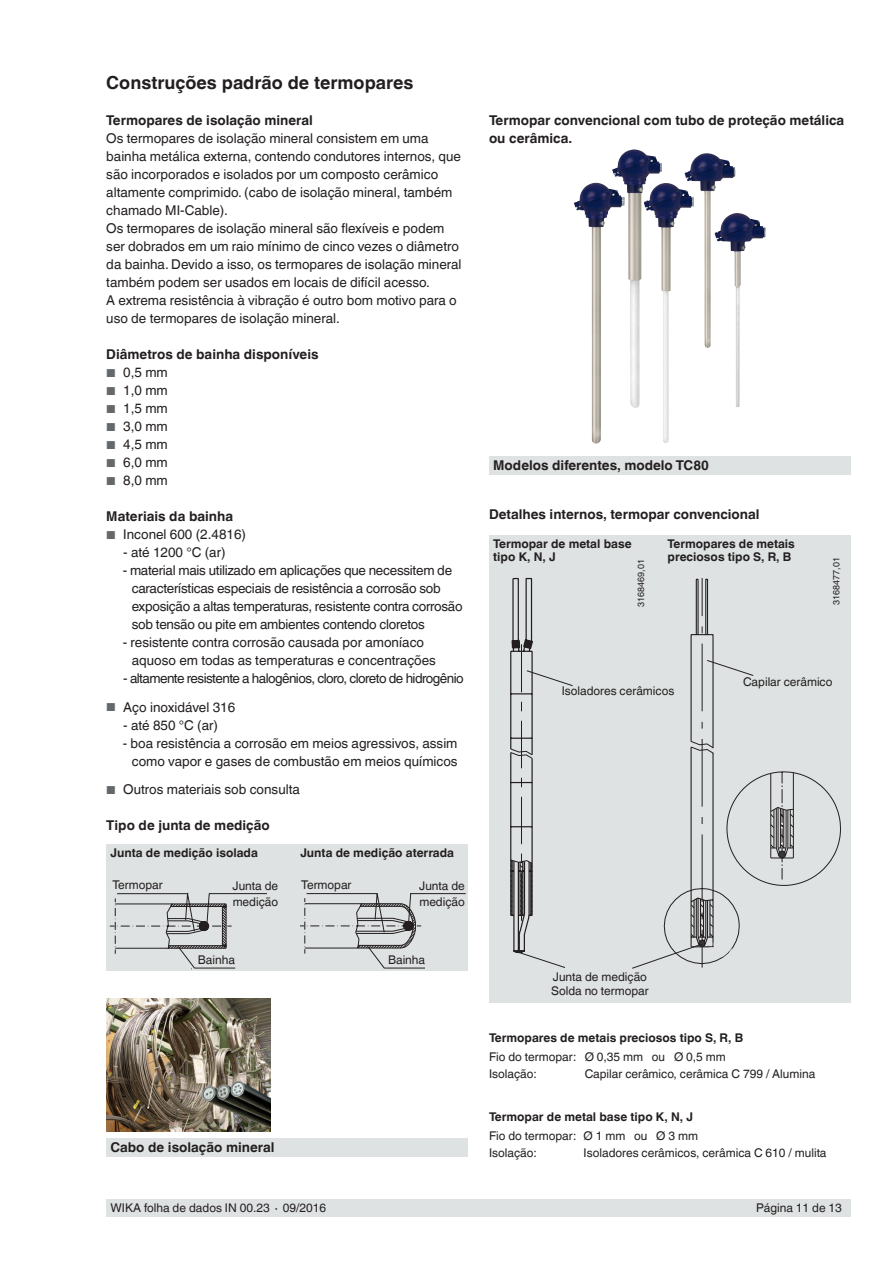
<style>
.page{position:relative;width:893px;height:1263px;background:#fff}
.page>*{position:absolute;margin:0;border:0;box-sizing:border-box;transform-origin:0 0}
.t1{font:700 18px "Helvetica World";color:#231f20}
.t2{font:13.5px/18px "Helvetica World";color:#231f20}
.t3{font:700 13.5px/18px "Helvetica World";color:#231f20}
.t4{font:13.5px/18px "Helvetica World";letter-spacing:-.02em;color:#231f20}
.t5{font:13.5px "Helvetica World";letter-spacing:-.04em;color:#231f20}
.t6{font:12px/17.1px "Helvetica World";color:#231f20}
.t7{font:700 12px/13.5px "Helvetica World";color:#231f20}
.t8{font:9px "Helvetica World";color:#231f20}
.s1{font-size:11.55px;color:#64686b}
</style>
<div class="page">
<div style="left:106px;top:1199px;width:744px;height:17px;background:#dfe2e2"></div>
<div style="left:106px;top:844px;width:362px;height:127px;background:#dfe2e2"></div>
<div style="left:489px;top:535px;width:361px;height:467px;background:#dfe2e2"></div>
<svg style="left:510px;top:578px;width:63px;height:390px"></svg>
<div style="left:489px;top:456px;width:361px;height:18px;background:#dfe2e2"></div>
<svg style="left:632px;top:578px;width:209px;height:391px"></svg>
<img style="left:106px;top:998px;width:165px;height:133px">
<div style="left:106px;top:1138px;width:362px;height:18px;background:#dfe2e2"></div>
<img style="left:612px;top:151px;width:32px;height:257px">
<svg style="left:109px;top:893px;width:158px;height:76px"></svg>
<svg style="left:300px;top:893px;width:166px;height:76px"></svg>
<h1 class="t1" style="left:106px;top:73px;width:309px">Construções padrão de termopares</h1>
<p class="t3" style="left:106px;top:112px;width:208px">Termopares de isolação mineral</p>
<p class="t2" style="left:106px;top:130px;width:357px">Os termopares de isolação mineral consistem em uma bainha metálica externa, contendo condutores internos, que são incorporados e isolados por um composto cerâmico altamente comprimido. (cabo de isolação mineral, também chamado MI-Cable).<br>Os termopares de isolação mineral são flexíveis e podem ser dobrados em um raio mínimo de cinco vezes o diâmetro da bainha. Devido a isso, os termopares de isolação mineral também podem ser usados em locais de difícil acesso.<br>A extrema resistência à vibração é outro bom motivo para o uso de termopares de isolação mineral.</p>
<p class="t3" style="left:106px;top:345px;width:214px">Diâmetros de bainha disponíveis</p>
<p class="t2" style="left:106px;top:364px;width:63px"><span class="s1">■</span> 0,5 mm</p>
<p class="t2" style="left:106px;top:382px;width:63px"><span class="s1">■</span> 1,0 mm</p>
<p class="t2" style="left:106px;top:400px;width:63px"><span class="s1">■</span> 1,5 mm</p>
<p class="t2" style="left:106px;top:418px;width:63px"><span class="s1">■</span> 3,0 mm</p>
<p class="t2" style="left:106px;top:436px;width:63px"><span class="s1">■</span> 4,5 mm</p>
<p class="t2" style="left:106px;top:454px;width:63px"><span class="s1">■</span> 6,0 mm</p>
<p class="t2" style="left:106px;top:472px;width:63px"><span class="s1">■</span> 8,0 mm</p>
<p class="t3" style="left:106px;top:508px;width:128px">Materiais da bainha</p>
<p class="t2" style="left:106px;top:526px;width:141px"><span class="s1">■</span> Inconel 600 (2.4816)</p>
<p class="t2" style="left:123px;top:544px;width:104px">- até 1200 °C (ar)</p>
<p class="t4" style="left:132px;top:562px;width:332px;text-indent:-9px">- material mais utilizado em aplicações que necessitem de características especiais de resistência a corrosão sob exposição a altas temperaturas, resistente contra corrosão sob tensão ou pite em ambientes contendo cloretos</p>
<p class="t2" style="left:132px;top:634px;width:306px;text-indent:-9px">- resistente contra corrosão causada por amoníaco aquoso em todas as temperaturas e concentrações</p>
<p class="t5" style="left:123px;top:671px;width:342px">- altamente resistente a halogênios, cloro, cloreto de hidrogênio</p>
<p class="t2" style="left:106px;top:698px;width:130px"><span class="s1">■</span> Aço inoxidável 316</p>
<p class="t2" style="left:123px;top:716px;width:96px">- até 850 °C (ar)</p>
<p class="t2" style="left:123px;top:734px;width:336px;text-align:right">- boa resistência a corrosão em meios agressivos, assim como vapor e gases de combustão em meios químicos</p>
<p class="t2" style="left:106px;top:781px;width:195px"><span class="s1">■</span> Outros materiais sob consulta</p>
<p class="t3" style="left:106px;top:817px;width:165px">Tipo de junta de medição</p>
<p class="t7" style="left:111px;top:846px;width:149px">Junta de medição isolada</p>
<p class="t7" style="left:300px;top:846px;width:155px">Junta de medição aterrada</p>
<p class="t6" style="left:112px;top:876px;width:52px">Termopar</p>
<p class="t6" style="left:233px;top:877px;width:47px">Junta de</p>
<p class="t6" style="left:301px;top:876px;width:52px">Termopar</p>
<p class="t6" style="left:233px;top:894px;width:47px">medição</p>
<p class="t6" style="left:419px;top:877px;width:47px;line-height:16.5px">Junta de medição</p>
<p class="t6" style="left:198px;top:951px;width:39px">Bainha</p>
<p class="t6" style="left:388px;top:951px;width:39px">Bainha</p>
<p class="t3" style="left:111px;top:1138px;width:165px">Cabo de isolação mineral</p>
<p class="t3" style="left:489px;top:112px;width:357px">Termopar convencional com tubo de proteção metálica ou cerâmica.</p>
<p class="t3" style="left:493px;top:456px;width:217px">Modelos diferentes, modelo TC80</p>
<p class="t3" style="left:489px;top:505px;width:272px">Detalhes internos, termopar convencional</p>
<p class="t7" style="left:493px;top:537px;width:140px">Termopar de metal base tipo K, N, J</p>
<p class="t7" style="left:668px;top:537px;width:129px">Termopares de metais preciosos tipo S, R, B</p>
<p class="t8" style="left:636px;top:607px;width:49px;rotate:-90deg">3168469,01</p>
<p class="t8" style="left:831px;top:604px;width:49px;rotate:-90deg">3168477,01</p>
<p class="t6" style="left:562px;top:682px;width:114px">Isoladores cerâmicos</p>
<p class="t6" style="left:743px;top:673px;width:91px">Capilar cerâmico</p>
<p class="t6" style="left:551px;top:970px;width:99px;line-height:13.5px">Junta de medição<br>Solda no termopar</p>
<p class="t7" style="left:489px;top:1031px;width:256px">Termopares de metais preciosos tipo S, R, B</p>
<p class="t6" style="left:489px;top:1048px;width:238px">Fio do termopar: Ø 0,35 mm ou Ø 0,5 mm<br>Isolação:</p>
<p class="t6" style="left:585px;top:1065px;width:232px">Capilar cerâmico, cerâmica C 799 / Alumina</p>
<p class="t7" style="left:489px;top:1110px;width:205px">Termopar de metal base tipo K, N, J</p>
<p class="t6" style="left:489px;top:1127px;width:211px">Fio do termopar: Ø 1 mm ou Ø 3 mm<br>Isolação:</p>
<p class="t6" style="left:584px;top:1144px;width:244px">Isoladores cerâmicos, cerâmica C 610 / mulita</p>
<p class="t6" style="left:111px;top:1199px;width:217px">WIKA folha de dados IN 00.23 ∙ 09/2016</p>
<p class="t6" style="left:756px;top:1199px;width:87px">Página 11 de 13</p>
</div>
